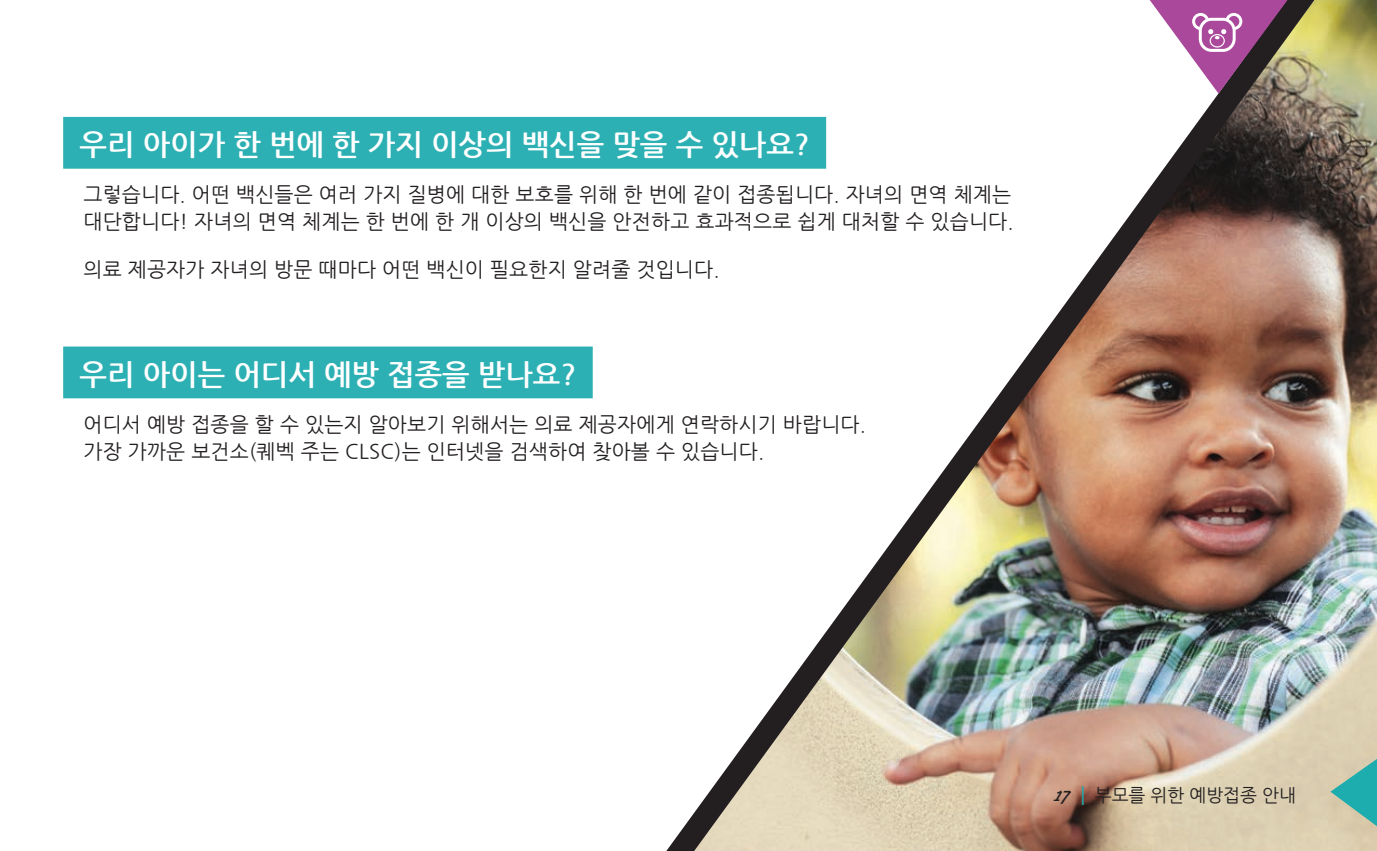
<style>
.page{position:relative;width:1377px;height:851px;background:#fff}
.page>*{position:absolute;margin:0;border:0;box-sizing:border-box;transform-origin:0 0}
.t1{font:700 29.25px "Nanum Gothic";color:#fff}
.t2{font:20.25px/27px "Nanum Gothic";letter-spacing:.01em;color:#231f20}
.t3{font:18px "Nanum Gothic";color:#231f20}
.s1{font-family:"Wisdom Script AI";font-size:20.25px}
.s2{font-family:"Archer";font-weight:600;font-size:20.25px;color:#1babaf}
</style>
<div class="page">
<img style="left:553px;top:0;width:824px;height:850px">
<div style="left:63px;top:117px;width:763px;height:52px;background:#2cb0b3"></div>
<div style="left:63px;top:346px;width:530px;height:52px;background:#2cb0b3"></div>
<svg style="left:1330px;top:744px;width:47px;height:97px;background:#98c1ae"></svg>
<svg style="left:1135px;top:0;width:167px;height:93px"></svg>
<h2 class="t1" style="left:80px;top:130px;width:732px">우리 아이가 한 번에 한 가지 이상의 백신을 맞을 수 있나요?</h2>
<p class="t2" style="left:83px;top:182px;width:932px">그렇습니다. 어떤 백신들은 여러 가지 질병에 대한 보호를 위해 한 번에 같이 접종됩니다. 자녀의 면역 체계는 대단합니다! 자녀의 면역 체계는 한 번에 한 개 이상의 백신을 안전하고 효과적으로 쉽게 대처할 수 있습니다.</p>
<p class="t2" style="left:83px;top:256px;width:638px">의료 제공자가 자녀의 방문 때마다 어떤 백신이 필요한지 알려줄 것입니다.</p>
<h2 class="t1" style="left:80px;top:360px;width:498px">우리 아이는 어디서 예방 접종을 받나요?</h2>
<p class="t2" style="left:83px;top:411px;width:784px">어디서 예방 접종을 할 수 있는지 알아보기 위해서는 의료 제공자에게 연락하시기 바랍니다. 가장 가까운 보건소(퀘벡 주는 CLSC)는 인터넷을 검색하여 찾아볼 수 있습니다.</p>
<p class="t3" style="left:1055px;top:786px;width:242px"><span class="s1">17</span> <span class="s2">|</span> 부모를 위한 예방접종 안내</p>
</div>
